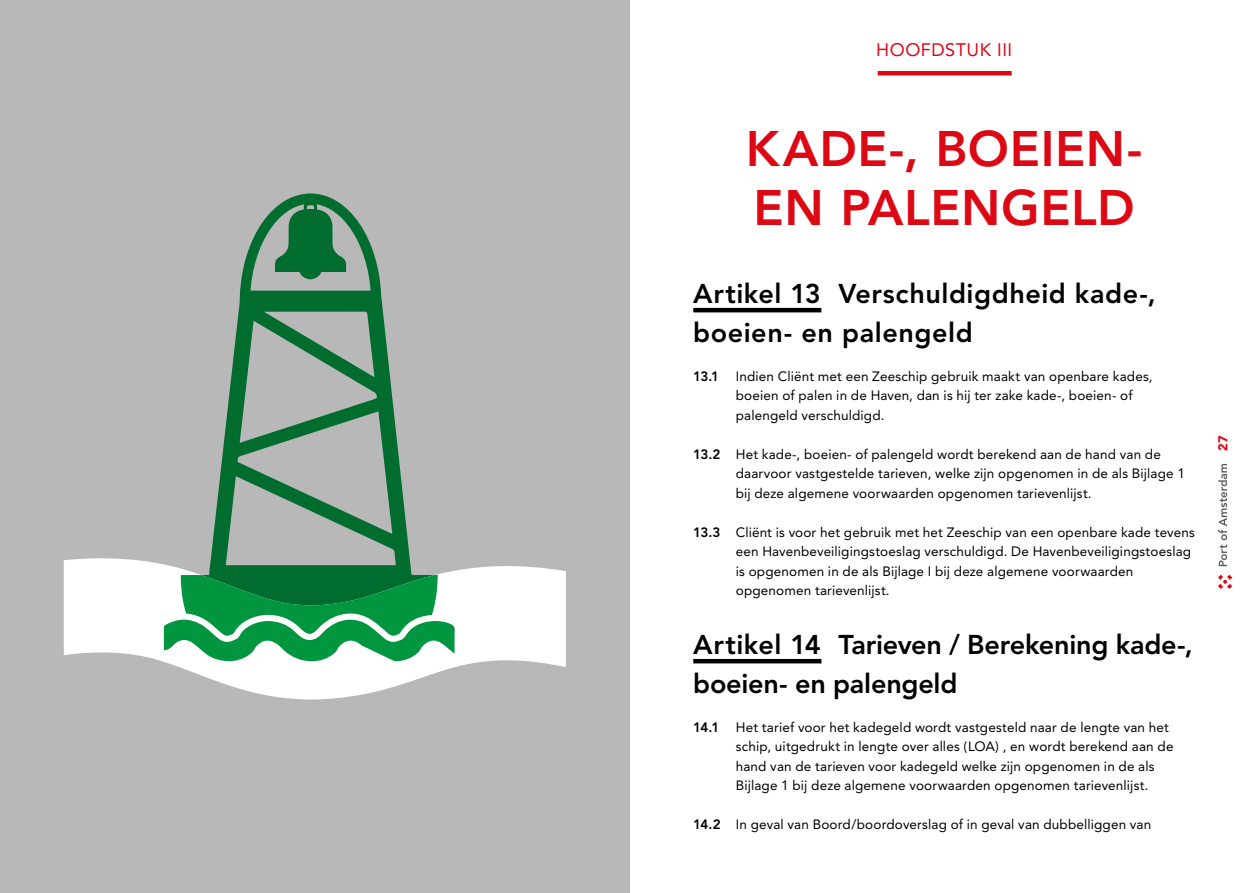
<style>
.page{position:relative;width:1259px;height:893px;background:#fff}
.page>*{position:absolute;margin:0;border:0;box-sizing:border-box;transform-origin:0 0}
.t1{font:800 49.5px/58.5px "Avenir";letter-spacing:.01em;color:#dc0814}
.t2{font:800 27px/39px "Avenir";letter-spacing:-.01em;color:#000}
.t3{font:800 27px/39px "Avenir";letter-spacing:.015em;color:#000}
.t4{font:18px "Avenir";letter-spacing:.03em;color:#dc0814}
.t5{font:13.5px/19.5px "Avenir";letter-spacing:.01em;color:#000}
.t6{font:900 12.9px "Avenir";color:#dc0814}
.s1{font-weight:800}
</style>
<div class="page">
<svg style="left:1218px;top:575px;width:14px;height:14px"></svg>
<svg style="left:1218px;top:464px;width:9px;height:102px"></svg>
<hr style="left:693px;top:308px;width:128px;height:4px;background:#000">
<hr style="left:693px;top:659px;width:128px;height:4px;background:#000">
<div style="left:0;top:0;width:629px;height:893px;background:#b9b8b8"></div>
<hr style="left:877px;top:71px;width:134px;height:4px;background:#dc0814">
<svg style="left:64px;top:558px;width:502px;height:141px;fill:#fff"></svg>
<svg style="left:202px;top:193px;width:232px;height:382px"></svg>
<svg style="left:164px;top:575px;width:291px;height:86px;background:#41a96d"></svg>
<h3 class="t4" style="left:876px;top:39px;width:137px">HOOFDSTUK III</h3>
<h1 class="t1" style="left:746px;top:120px;width:398px">KADE-, BOEIEN-<br>EN PALENGELD</h1>
<h2 class="t3" style="left:693px;top:274px;width:464px">Artikel 13 Verschuldigdheid kade-, boeien- en palengeld</h2>
<p class="t5" style="left:736px;top:366px;width:418px;text-indent:-43px"><span class="s1">13.1</span> Indien Cliënt met een Zeeschip gebruik maakt van openbare kades, boeien of palen in de Haven, dan is hij ter zake kade-, boeien- of palengeld verschuldigd.</p>
<p class="t5" style="left:736px;top:444px;width:450px;text-indent:-43px"><span class="s1">13.2</span> Het kade-, boeien- of palengeld wordt berekend aan de hand van de daarvoor vastgestelde tarieven, welke zijn opgenomen in de als Bijlage 1 bij deze algemene voorwaarden opgenomen tarievenlijst.</p>
<p class="t5" style="left:736px;top:522px;width:460px;text-indent:-43px"><span class="s1">13.3</span> Cliënt is voor het gebruik met het Zeeschip van een openbare kade tevens een Havenbeveiligingstoeslag verschuldigd. De Havenbeveiligingstoeslag is opgenomen in de als Bijlage I bij deze algemene voorwaarden opgenomen tarievenlijst.</p>
<h2 class="t2" style="left:693px;top:625px;width:501px">Artikel 14 Tarieven / Berekening kade-, boeien- en palengeld</h2>
<p class="t5" style="left:736px;top:717px;width:439px;text-indent:-43px"><span class="s1">14.1</span> Het tarief voor het kadegeld wordt vastgesteld naar de lengte van het schip, uitgedrukt in lengte over alles (LOA) , en wordt berekend aan de hand van de tarieven voor kadegeld welke zijn opgenomen in de als Bijlage 1 bij deze algemene voorwaarden opgenomen tarievenlijst.</p>
<p class="t5" style="left:693px;top:815px;width:459px"><span class="s1">14.2</span> In geval van Boord/boordoverslag of in geval van dubbelliggen van</p>
<p class="t6" style="left:1215px;top:451px;width:17px;rotate:-90deg">27</p>
</div>
